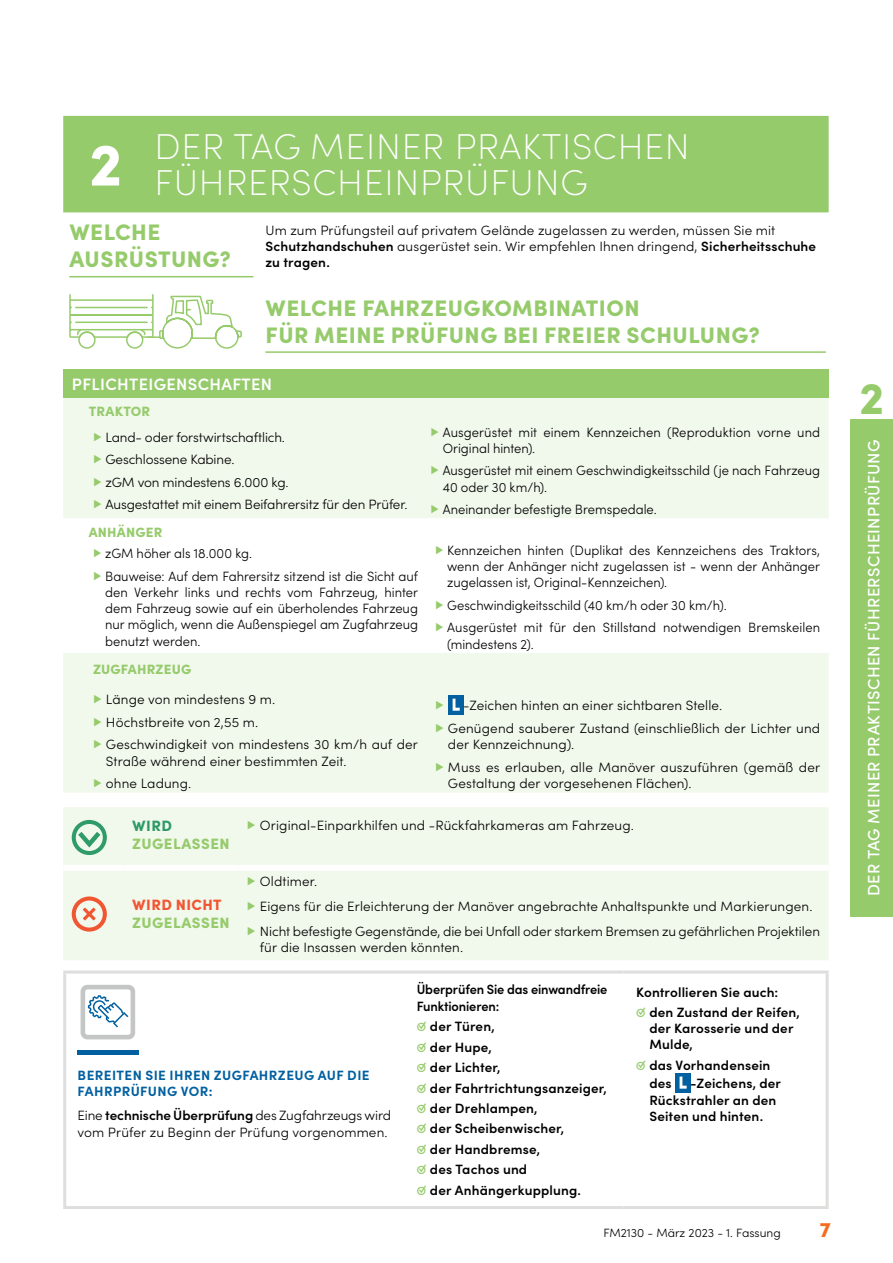
<style>
.page{position:relative;width:893px;height:1263px;background:#fff}
.page>*{position:absolute;margin:0;border:0;box-sizing:border-box;transform-origin:0 0}
.t1{font:900 45px "Sofia Pro";color:#96cb6c}
.t2{font:200 36px/36px "Sofia Pro";letter-spacing:.02em;color:#fff}
.t3{font:900 22.5px/27px "Sofia Pro";letter-spacing:.02em;color:#96cb6c}
.t4{font:900 21px "Sofia Pro";color:#f36e21}
.t5{font:500 16.5px "Sofia Pro";letter-spacing:.02em;color:#fff}
.t6{font:600 16.5px "Sofia Pro";letter-spacing:.02em;color:#fff}
.t7{font:900 15px "Sofia Pro";letter-spacing:.03em;color:#96cb6c}
.t8{font:900 15px "Sofia Pro";letter-spacing:.025em;color:#f15632}
.t9{font:900 15px "Sofia Pro";color:#2f9b69}
.t10{font:300 13.5px/22.5px "Sofia Pro";letter-spacing:.005em;color:#000}
.t11{font:300 13.5px/16.2px "Sofia Pro";letter-spacing:.005em;color:#000;scale:.96 1}
.t12{font:600 13.5px/16.2px "Sofia Pro";letter-spacing:.01em;color:#000}
.t13{font:700 13.5px/16.2px "Sofia Pro";letter-spacing:.03em;color:#0060a0}
.t14{font:600 13.5px/16.2px "Sofia Pro";letter-spacing:-.01em;color:#000;scale:.95 1}
.t15{font:900 13.5px "Sofia Pro";letter-spacing:.01em;color:#96cb6c}
.t16{font:300 13.5px "Sofia Pro";color:#96cb6c}
.t17{font:300 12px "Sofia Pro";color:#000}
.s1{font-weight:900;font-size:60px}
.s2{font-weight:600}
.s3{font-weight:900;color:#96cb6c}
.s4{color:#96cb6c}
</style>
<div class="page">
<div style="left:63px;top:116px;width:766px;height:96px;background:#96cb6c"></div>
<hr style="left:69px;top:276px;width:184px;height:1px;background:#96cb6c">
<svg style="left:68px;top:163px;width:175px;height:186px"></svg>
<hr style="left:265px;top:351px;width:561px;height:2px;background:#96cb6c">
<div style="left:63px;top:369px;width:766px;height:29px;background:#96cb6c"></div>
<div style="left:63px;top:398px;width:766px;height:395px;background:#f1f8ec"></div>
<svg style="left:63px;top:518px;width:766px;height:135px"></svg>
<div style="left:448px;top:695px;width:15px;height:20px;background:#0060a0"></div>
<svg style="left:453px;top:699px;width:7px;height:12px"></svg>
<div style="left:63px;top:807px;width:766px;height:153px;background:#f1f8ec"></div>
<div style="left:63px;top:865px;width:61px;height:6px;background:#fff"></div>
<div style="left:124px;top:865px;width:114px;height:6px;background:#fff"></div>
<div style="left:238px;top:865px;width:591px;height:6px;background:#fff"></div>
<svg style="left:72px;top:820px;width:35px;height:35px"></svg>
<svg style="left:72px;top:896px;width:35px;height:35px"></svg>
<hr style="left:63px;top:970px;width:341px;height:3px;background:#dededd">
<hr style="left:63px;top:973px;width:3px;height:233px;background:#dededd">
<hr style="left:404px;top:970px;width:219px;height:3px;background:#dededd">
<hr style="left:623px;top:970px;width:206px;height:3px;background:#dededd">
<hr style="left:826px;top:973px;width:3px;height:233px;background:#dededd">
<hr style="left:63px;top:1206px;width:341px;height:3px;background:#dededd">
<hr style="left:404px;top:1206px;width:219px;height:3px;background:#dededd">
<hr style="left:623px;top:1206px;width:206px;height:3px;background:#dededd">
<div style="left:77px;top:1050px;width:62px;height:5px;background:#0060a0"></div>
<div style="left:81px;top:985px;width:54px;height:54px;border:5px solid #c4c5c5;border-radius:5px"></div>
<svg style="left:88px;top:995px;width:40px;height:32px"></svg>
<div style="left:675px;top:1072px;width:15px;height:20px;background:#0060a0"></div>
<svg style="left:680px;top:1076px;width:7px;height:13px"></svg>
<div style="left:850px;top:419px;width:43px;height:498px;background:#96cb6c"></div>
<h2 class="t2" style="left:155px;top:127px;width:537px;text-indent:-65px"><span class="s1">2</span> DER TAG MEINER PRAKTISCHEN<br>FÜHRERSCHEINPRÜFUNG</h2>
<h3 class="t3" style="left:69px;top:217px;width:163px">WELCHE<br>AUSRÜSTUNG?</h3>
<p class="t10" style="left:265px;top:221px;width:552px;line-height:16.2px">Um zum Prüfungsteil auf privatem Gelände zugelassen zu werden, müssen Sie mit<br><span class="s2">Schutzhandschuhen</span> ausgerüstet sein. Wir empfehlen Ihnen dringend, <span class="s2">Sicherheitsschuhe zu tragen.</span></p>
<h3 class="t3" style="left:266px;top:292px;width:495px">WELCHE FAHRZEUGKOMBINATION<br>FÜR MEINE PRÜFUNG BEI FREIER SCHULUNG?</h3>
<p class="t6" style="left:72px;top:371px;width:202px">PFLICHTEIGENSCHAFTEN</p>
<p class="t10" style="left:93px;top:398px;width:194px;line-height:25.3px;text-indent:-4px"><span class="s3">TRAKTOR<br></span><span class="s4">▶</span> Land- oder forstwirtschaftlich.</p>
<p class="t10" style="left:93px;top:447px;width:316px"><span class="s4">▶</span> Geschlossene Kabine.<br><span class="s4">▶</span> zGM von mindestens 6.000 kg.<br><span class="s4">▶</span> Ausgestattet mit einem Beifahrersitz für den Prüfer.</p>
<p class="t11" style="left:443px;top:423px;width:395px;text-indent:-12px"><span class="s4">▶</span> Ausgerüstet mit einem Kennzeichen (Reproduktion vorne und<br>Original hinten).</p>
<p class="t11" style="left:443px;top:462px;width:395px;text-indent:-12px"><span class="s4">▶</span> Ausgerüstet mit einem Geschwindigkeitsschild (je nach Fahrzeug<br>40 oder 30 km/h).</p>
<p class="t11" style="left:431px;top:501px;width:237px"><span class="s4">▶</span> Aneinander befestigte Bremspedale.</p>
<p class="t11" style="left:93px;top:520px;width:340px;line-height:22px;text-indent:-4px"><span class="s3">ANHÄNGER<br></span><span class="s4">▶</span> zGM höher als 18.000 kg.<br><span class="s4">▶</span> Bauweise: Auf dem Fahrersitz sitzend ist die Sicht auf</p>
<p class="t11" style="left:105px;top:583px;width:327px;text-align:justify">den Verkehr links und rechts vom Fahrzeug, hinter dem Fahrzeug sowie auf ein überholendes Fahrzeug nur möglich, wenn die Außenspiegel am Zugfahrzeug benutzt werden.</p>
<p class="t15" style="left:93px;top:659px;width:100px">ZUGFAHRZEUG</p>
<p class="t10" style="left:93px;top:687px;width:326px"><span class="s4">▶</span> Länge von mindestens 9 m.<br><span class="s4">▶</span> Höchstbreite von 2,55 m.<br><span class="s4">▶</span> Geschwindigkeit von mindestens 30 km/h auf der</p>
<p class="t10" style="left:93px;top:749px;width:255px;text-indent:13px">Straße während einer bestimmten Zeit. <span class="s4">▶</span> ohne Ladung.</p>
<p class="t11" style="left:447px;top:541px;width:390px;text-align:justify;text-indent:-12px"><span class="s4">▶</span> Kennzeichen hinten (Duplikat des Kennzeichens des Traktors, wenn der Anhänger nicht zugelassen ist - wenn der Anhänger zugelassen ist, Original-Kennzeichen).</p>
<p class="t11" style="left:435px;top:593px;width:403px;line-height:22.5px"><span class="s4">▶</span> Geschwindigkeitsschild (40 km/h oder 30 km/h).<br><span class="s4">▶</span> Ausgerüstet mit für den Stillstand notwendigen Bremskeilen</p>
<p class="t11" style="left:447px;top:635px;width:92px">(mindestens 2).</p>
<p class="t10" style="left:435px;top:694px;width:387px;text-indent:28px">-Zeichen hinten an einer sichtbaren Stelle.<br><span class="s4">▶</span> Genügend sauberer Zustand (einschließlich der Lichter und</p>
<p class="t10" style="left:435px;top:732px;width:387px;text-indent:13px">der Kennzeichnung).<br><span class="s4">▶</span> Muss es erlauben, alle Manöver auszuführen (gemäß der</p>
<p class="t10" style="left:448px;top:771px;width:245px">Gestaltung der vorgesehenen Flächen).</p>
<p class="t16" style="left:435px;top:696px;width:11px">▶</p>
<p class="t9" style="left:132px;top:813px;width:41px">WIRD</p>
<p class="t7" style="left:132px;top:831px;width:99px">ZUGELASSEN</p>
<p class="t8" style="left:132px;top:893px;width:91px">WIRD NICHT</p>
<p class="t7" style="left:132px;top:911px;width:99px">ZUGELASSEN</p>
<p class="t10" style="left:247px;top:813px;width:389px"><span class="s4">▶</span> Original-Einparkhilfen und -Rückfahrkameras am Fahrzeug.</p>
<p class="t10" style="left:247px;top:868px;width:575px;line-height:24.8px"><span class="s4">▶</span> Oldtimer.<br><span class="s4">▶</span> Eigens für die Erleichterung der Manöver angebrachte Anhaltspunkte und Markierungen. <span class="s4">▶</span> Nicht befestigte Gegenstände, die bei Unfall oder starkem Bremsen zu gefährlichen Projektilen</p>
<p class="t10" style="left:260px;top:935px;width:205px">für die Insassen werden könnten.</p>
<p class="t13" style="left:78px;top:1065px;width:294px">BEREITEN SIE IHREN ZUGFAHRZEUG AUF DIE<br>FAHRPRÜFUNG VOR:</p>
<p class="t10" style="left:77px;top:1107px;width:315px;line-height:16.2px">Eine <span class="s2">technische Überprüfung</span> des Zugfahrzeugs wird vom Prüfer zu Beginn der Prüfung vorgenommen.</p>
<p class="t14" style="left:417px;top:981px;width:202px">Überprüfen Sie das einwandfreie<br>Funktionieren:</p>
<p class="t12" style="left:417px;top:1017px;width:80px"><span class="s4">☑</span> der Türen,</p>
<p class="t12" style="left:417px;top:1038px;width:77px"><span class="s4">☑</span> der Hupe,</p>
<p class="t12" style="left:417px;top:1058px;width:85px"><span class="s4">☑</span> der Lichter,</p>
<p class="t12" style="left:417px;top:1079px;width:192px"><span class="s4">☑</span> der Fahrtrichtungsanzeiger,</p>
<p class="t12" style="left:417px;top:1099px;width:122px"><span class="s4">☑</span> der Drehlampen,</p>
<p class="t12" style="left:417px;top:1119px;width:149px"><span class="s4">☑</span> der Scheibenwischer,</p>
<p class="t12" style="left:417px;top:1140px;width:125px"><span class="s4">☑</span> der Handbremse,</p>
<p class="t12" style="left:417px;top:1160px;width:112px"><span class="s4">☑</span> des Tachos und</p>
<p class="t12" style="left:417px;top:1181px;width:166px"><span class="s4">☑</span> der Anhängerkupplung.</p>
<p class="t12" style="left:636px;top:983px;width:144px">Kontrollieren Sie auch:</p>
<p class="t12" style="left:649px;top:1003px;width:152px;text-indent:-13px"><span class="s4">☑</span> den Zustand der Reifen, der Karosserie und der<br>Mulde,</p>
<p class="t12" style="left:649px;top:1055px;width:123px;line-height:18.5px;text-indent:-13px"><span class="s4">☑</span> das Vorhandensein des</p>
<p class="t12" style="left:649px;top:1074px;width:133px;text-indent:41px">-Zeichens, der<br>Rückstrahler an den<br>Seiten und hinten.</p>
<p class="t17" style="left:603px;top:1224px;width:179px">FM2130 - März 2023 - 1. Fassung</p>
<h3 class="t4" style="left:820px;top:1213px;width:13px">7</h3>
<h1 class="t1" style="left:859px;top:362px;width:26px">2</h1>
<p class="t5" style="left:861px;top:896px;width:458px;rotate:-90deg">DER TAG MEINER PRAKTISCHEN FÜHRERSCHEINPRÜFUNG</p>
</div>
